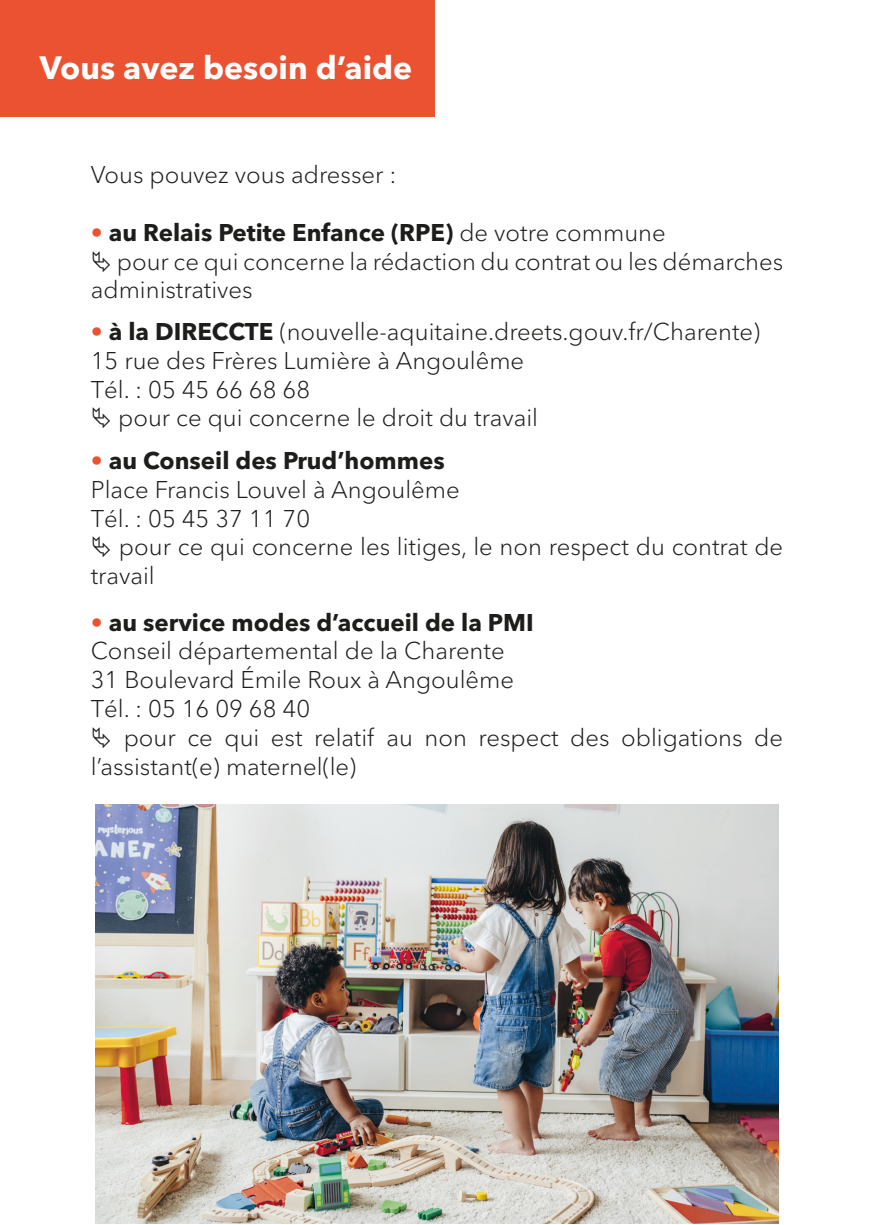
<style>
.page{position:relative;width:874px;height:1225px;background:#fff}
.page>*{position:absolute;margin:0;border:0;box-sizing:border-box;transform-origin:0 0}
.t1{font:700 32px "Avenir Next LT Pro";color:#fff}
.t2{font:300 24px/28.8px "Avenir Next LT Pro";color:#1d1d1b}
.t3{font:700 24px "Avenir Next LT Pro";color:#1d1d1b}
.s1{font-weight:300;color:#ea5232}
.s2{font-weight:300}
.s3{color:#ea5232}
.s4{font-weight:700}
</style>
<div class="page">
<div style="left:0;top:0;width:434px;height:116px;background:#ea5232"></div>
<img style="left:95px;top:804px;width:683px;height:420px">
<h1 class="t1" style="left:40px;top:48px;width:374px">Vous avez besoin d’aide</h1>
<p class="t2" style="left:91px;top:160px;width:307px">Vous pouvez vous adresser :</p>
<p class="t3" style="left:91px;top:218px;width:576px"><span class="s1">•</span> au Relais Petite Enfance (RPE) <span class="s2">de votre commune</span></p>
<p class="t2" style="left:117px;top:247px;width:667px">pour ce qui concerne la rédaction du contrat ou les démarches</p>
<p class="t2" style="left:91px;top:276px;width:163px">administratives</p>
<p class="t2" style="left:91px;top:317px;width:670px"><span class="s3">•</span> <span class="s4">à la DIRECCTE</span> (nouvelle-aquitaine.dreets.gouv.fr/Charente)</p>
<p class="t2" style="left:91px;top:346px;width:435px">15 rue des Frères Lumière à Angoulême</p>
<p class="t2" style="left:91px;top:375px;width:221px">Tél. : 05 45 66 68 68</p>
<p class="t2" style="left:118px;top:404px;width:421px">pour ce qui concerne le droit du travail</p>
<p class="t2" style="left:91px;top:446px;width:370px"><span class="s3">•</span> <span class="s4">au Conseil des Prud’hommes<br></span>Place Francis Louvel à Angoulême<br>Tél. : 05 45 37 11 70</p>
<p class="t2" style="left:91px;top:533px;width:693px;text-indent:28px">pour ce qui concerne les litiges, le non respect du contrat de travail</p>
<p class="t2" style="left:91px;top:608px;width:444px"><span class="s3">•</span> <span class="s4">au service modes d’accueil de la PMI<br></span>Conseil départemental de la Charente<br>31 Boulevard Émile Roux à Angoulême<br>Tél. : 05 16 09 68 40</p>
<p class="t2" style="left:91px;top:723px;width:693px;text-indent:33px">pour ce qui est relatif au non respect des obligations de l’assistant(e) maternel(le)</p>
</div>
